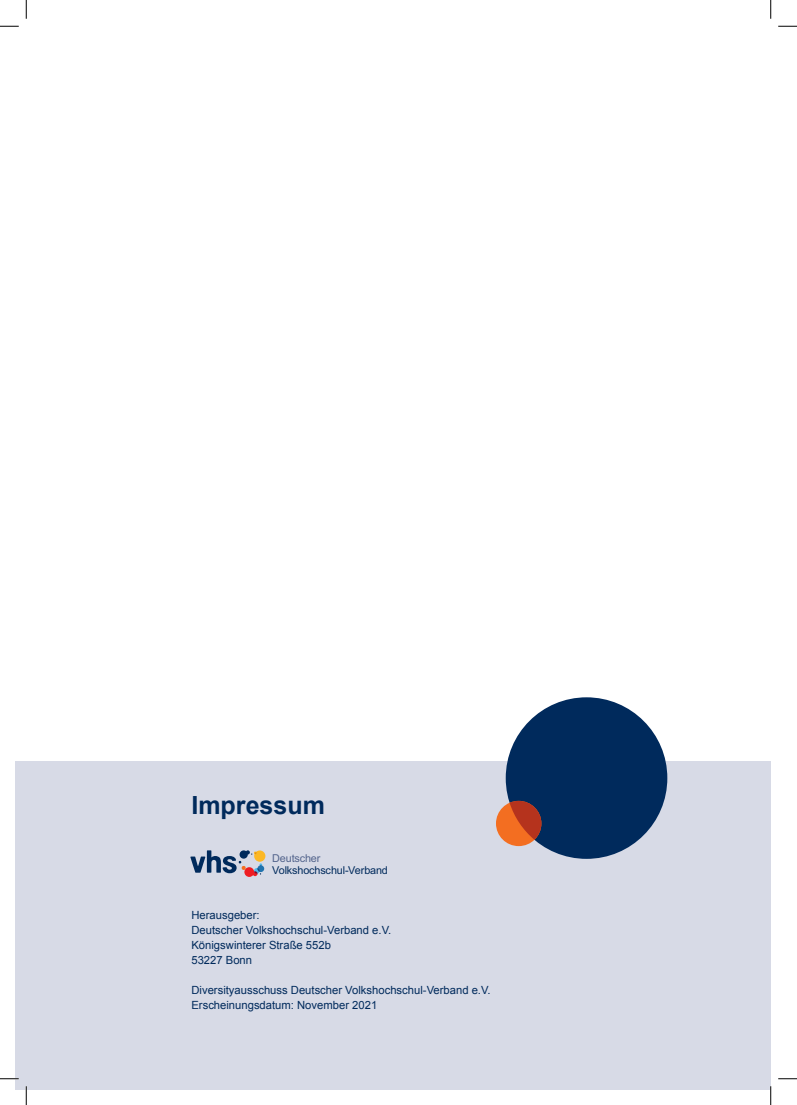
<style>
.page{position:relative;width:797px;height:1105px;background:#fff}
.page>*{position:absolute;margin:0;border:0;box-sizing:border-box;transform-origin:0 0}
.t1{font:700 25px "Arial";color:#002a5c}
.t2{font:11.25px/15px "Arial";color:#002a5c}
.t3{font:10.88px "Arial";letter-spacing:-.015em;color:#002a5c}
.t4{font:10.88px "Arial";letter-spacing:-.015em;color:#53648c}
</style>
<div class="page">
<div style="left:16px;top:761px;width:754px;height:328px;background:#d7dae6"></div>
<svg style="left:190px;top:850px;width:75px;height:27px"></svg>
<div style="left:505px;top:697px;width:162px;height:162px;background:#002a5c;border-radius:50%"></div>
<div style="left:496px;top:801px;width:45px;height:45px;background:#f36e21;border-radius:50%"></div>
<svg style="left:509px;top:801px;width:32px;height:39px"></svg>
<svg style="left:0;top:25px;width:19px;height:2px"></svg>
<svg style="left:778px;top:25px;width:19px;height:2px"></svg>
<svg style="left:0;top:1078px;width:19px;height:1px"></svg>
<svg style="left:778px;top:1078px;width:19px;height:1px"></svg>
<svg style="left:25px;top:0;width:2px;height:19px"></svg>
<svg style="left:25px;top:1086px;width:2px;height:19px"></svg>
<svg style="left:770px;top:0;width:1px;height:19px"></svg>
<svg style="left:770px;top:1086px;width:1px;height:19px"></svg>
<h1 class="t1" style="left:191px;top:789px;width:135px">Impressum</h1>
<p class="t4" style="left:272px;top:851px;width:50px">Deutscher</p>
<p class="t3" style="left:272px;top:863px;width:117px">Volkshochschul-Verband</p>
<p class="t2" style="left:191px;top:907px;width:201px">Herausgeber:<br>Deutscher Volkshochschul-Verband e.V.<br>Königswinterer Straße 552b<br>53227 Bonn</p>
<p class="t2" style="left:191px;top:982px;width:301px">Diversityausschuss Deutscher Volkshochschul-Verband e.V.<br>Erscheinungsdatum: November 2021</p>
</div>
